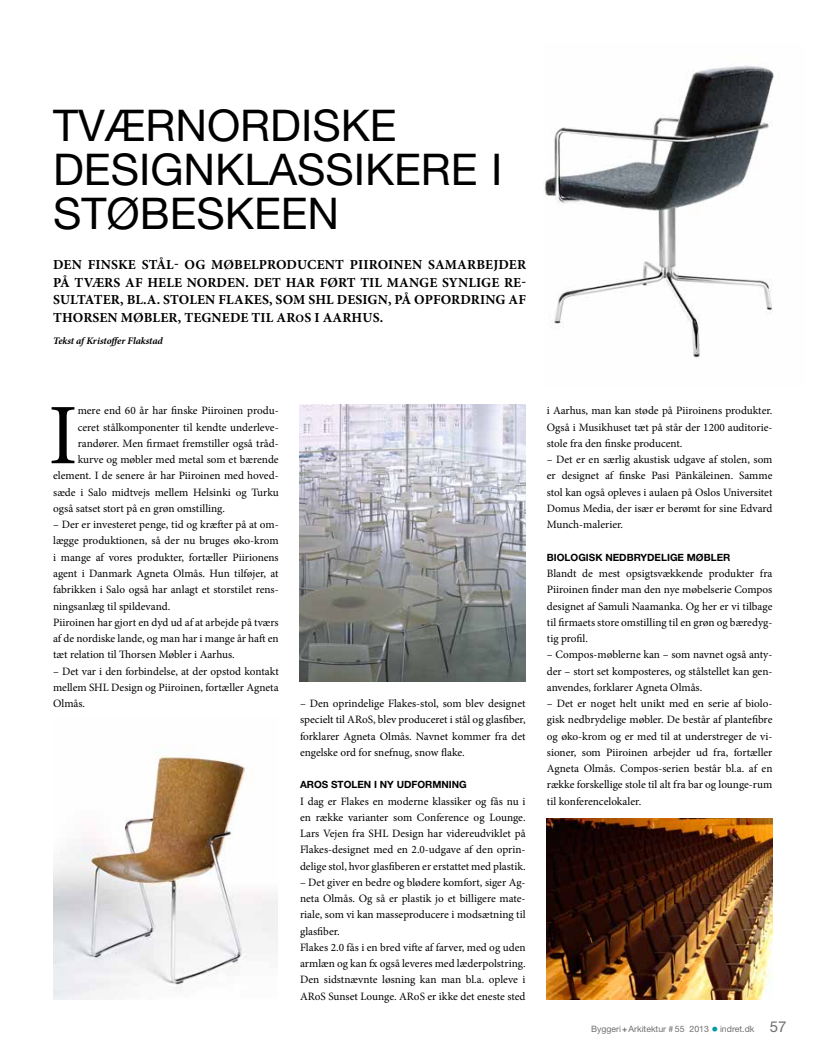
<style>
.page{position:relative;width:815px;height:1053px;background:#fff}
.page>*{position:absolute;margin:0;border:0;box-sizing:border-box;transform-origin:0 0}
.t1{font:86.25px "Minion Pro";color:#000}
.t2{font:43.75px/43.8px "Helvetica Neue";color:#000}
.t3{font:700 13.75px/17.5px "Minion Pro";letter-spacing:.01em;color:#000;text-align:justify}
.t4{font:11.25px/16.2px "Minion Pro";color:#000;text-align:justify}
.t5{font:700 10px "Helvetica Neue";color:#000}
.t6{font:italic 700 10px "Minion Pro";letter-spacing:-.005em;color:#000}
.t7{font:8.75px "Helvetica Neue";color:#706f6f}
.s1{font-size:11.25px}
.s2{font-weight:700}
.s3{font-size:13.75px;color:#009ba4}
.s4{font-size:15px}
</style>
<div class="page">
<img style="left:53px;top:755px;width:224px;height:244px">
<img style="left:544px;top:66px;width:236px;height:292px">
<img style="left:299px;top:404px;width:227px;height:277px">
<img style="left:546px;top:819px;width:226px;height:180px">
<p class="t2" style="left:53px;top:103px;width:451px">TVÆRNORDISKE<br>DESIGNKLASSIKERE I<br>STØBESKEEN</p>
<p class="t3" style="left:53px;top:256px;width:474px">DEN FINSKE STÅL- OG MØBELPRODUCENT PIIROINEN SAMARBEJDER PÅ TVÆRS AF HELE NORDEN. DET HAR FØRT TIL MANGE SYNLIGE RE-SULTATER, BL.A. STOLEN FLAKES, SOM SHL DESIGN, PÅ OPFORDRING AF THORSEN MØBLER, TEGNEDE TIL AR<span class="s1">O</span>S I AARHUS.</p>
<p class="t6" style="left:53px;top:334px;width:111px">Tekst af Kristoffer Flakstad</p>
<p class="t1" style="left:48px;top:378px;width:31px">I</p>
<p class="t4" style="left:78px;top:403px;width:203px">mere end 60 år har finske Piiroinen produ-</p>
<p class="t4" style="left:78px;top:419px;width:203px">ceret stålkomponenter til kendte underleve-</p>
<p class="t4" style="left:78px;top:435px;width:203px">randører. Men firmaet fremstiller også tråd-</p>
<p class="t4" style="left:78px;top:451px;width:203px">kurve og møbler med metal som et bærende</p>
<p class="t4" style="left:53px;top:468px;width:227px">element. I de senere år har Piiroinen med hoved-</p>
<p class="t4" style="left:53px;top:484px;width:227px">sæde i Salo midtvejs mellem Helsinki og Turku</p>
<p class="t4" style="left:53px;top:500px;width:174px">også satset stort på en grøn omstilling.</p>
<p class="t4" style="left:53px;top:516px;width:227px;text-align:left">– Der er investeret penge, tid og kræfter på at om&shy;lægge produktionen, så der nu bruges øko-krom i mange af vores produkter, fortæller Piirionens agent i Danmark Agneta Olmås. Hun tilføjer, at fabrikken i Salo også har anlagt et storstilet rens&shy;ningsanlæg til spildevand.<br>Piiroinen har gjort en dyd ud af at arbejde på tværs af de nordiske lande, og man har i mange år haft en tæt relation til Thorsen Møbler i Aarhus.</p>
<p class="t4" style="left:53px;top:662px;width:227px">– Det var i den forbindelse, at der opstod kontakt mellem SHL Design og Piiroinen, fortæller Agneta Olmås.</p>
<p class="t4" style="left:300px;top:695px;width:227px">– Den oprindelige Flakes-stol, som blev designet specielt til ARoS, blev produceret i stål og glasfiber, forklarer Agneta Olmås. Navnet kommer fra det engelske ord for snefnug, snow flake.</p>
<p class="t5" style="left:300px;top:778px;width:168px">AROS STOLEN I NY UDFORMNING</p>
<p class="t4" style="left:300px;top:793px;width:227px">I dag er Flakes en moderne klassiker og fås nu i en række varianter som Conference og Lounge.<br>Lars Vejen fra SHL Design har videreudviklet på Flakes-designet med en 2.0-udgave af den oprin&shy;delige stol, hvor glasfiberen er erstattet med plastik.</p>
<p class="t4" style="left:300px;top:874px;width:227px;text-align:left">– Det giver en bedre og blødere komfort, siger Ag&shy;neta Olmås. Og så er plastik jo et billigere mate&shy;riale, som vi kan masseproducere i modsætning til glasfiber.<br>Flakes 2.0 fås i en bred vifte af farver, med og uden armlæn og kan fx også leveres med læderpolstring.<br>Den sidstnævnte løsning kan man bl.a. opleve i ARoS Sunset Lounge. ARoS er ikke det eneste sted</p>
<p class="t4" style="left:547px;top:402px;width:227px">i Aarhus, man kan støde på Piiroinens produkter.<br>Også i Musikhuset tæt på står der 1200 auditorie&shy;stole fra den finske producent.</p>
<p class="t4" style="left:547px;top:451px;width:227px">– Det er en særlig akustisk udgave af stolen, som er designet af finske Pasi Pänkäleinen. Samme stol kan også opleves i aulaen på Oslos Universitet Domus Media, der især er berømt for sine Edvard Munch-malerier.</p>
<p class="t5" style="left:547px;top:551px;width:185px">BIOLOGISK NEDBRYDELIGE MØBLER</p>
<p class="t4" style="left:547px;top:565px;width:227px">Blandt de mest opsigtsvækkende produkter fra Piiroinen finder man den nye møbelserie Compos designet af Samuli Naamanka. Og her er vi tilbage til firmaets store omstilling til en grøn og bæredyg&shy;tig profil.</p>
<p class="t4" style="left:547px;top:646px;width:227px">– Compos-møblerne kan – som navnet også anty&shy;der – stort set komposteres, og stålstellet kan gen&shy;anvendes, forklarer Agneta Olmås.</p>
<p class="t4" style="left:547px;top:695px;width:227px">– Det er noget helt unikt med en serie af biolo&shy;gisk nedbrydelige møbler. De består af plantefibre og øko-krom og er med til at understreger de vi&shy;sioner, som Piiroinen arbejder ud fra, fortæller Agneta Olmås. Compos-serien består bl.a. af en række forskellige stole til alt fra bar og lounge-rum til konferencelokaler.</p>
<p class="t7" style="left:591px;top:1023px;width:197px">BYGGERI<span class="s2">+</span>ARKITEKTUR # 55 2013 <span class="s3">•</span> INDRET.DK <span class="s4">57</span></p>
</div>
